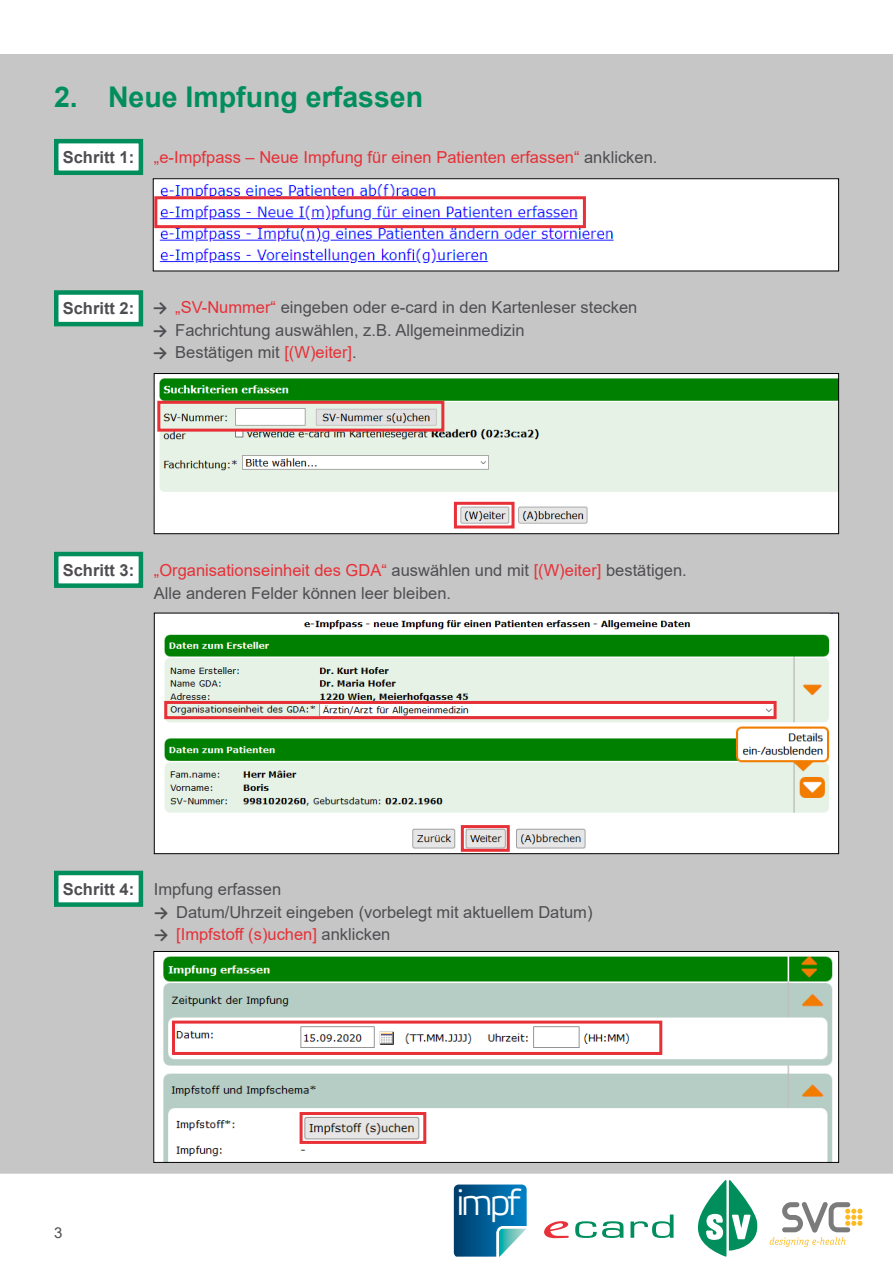
<style>
.page{position:relative;width:893px;height:1263px;background:#fff}
.page>*{position:absolute;margin:0;border:0;box-sizing:border-box;transform-origin:0 0}
.t1{font:300 37.05px "Etelka";color:#fff}
.t2{font:700 28.5px "Arial";color:#008e5d}
.t3{font:16.5px/22.5px "Arial";color:#4f4d51}
.t4{font:16.5px "Arial";color:#e73037}
.t5{font:700 16.5px "Arial";color:#4f4d51}
.t6{font:15px "Arial";color:#4f4d51}
.s1{color:#4f4d51}
.s2{font-family:"Calibri";font-weight:700}
.s3{color:#e73037}
.s4{font-family:"Calibri";font-weight:700;color:#4f4d51}
</style>
<div class="page">
<div style="left:0;top:54px;width:893px;height:1120px;background:#c6c6c6"></div>
<svg style="left:575px;top:1221px;width:48px;height:17px"></svg>
<svg style="left:630px;top:1214px;width:43px;height:24px"></svg>
<svg style="left:544px;top:1221px;width:25px;height:17px"></svg>
<svg style="left:770px;top:1202px;width:92px;height:45px"></svg>
<svg style="left:698px;top:1180px;width:59px;height:76px"></svg>
<svg style="left:454px;top:1184px;width:73px;height:72px;background:#2175a2"></svg>
<img style="left:155px;top:180px;width:682px;height:89px">
<div style="left:153px;top:178px;width:686px;height:93px;border:1px solid #000"></div>
<div style="left:154px;top:196px;width:432px;height:32px;border:3px solid #e73037"></div>
<img style="left:156px;top:375px;width:681px;height:157px">
<div style="left:154px;top:373px;width:685px;height:161px;border:1px solid #000"></div>
<div style="left:157px;top:401px;width:287px;height:31px;border:3px solid #e73037"></div>
<div style="left:454px;top:502px;width:60px;height:26px;border:3px solid #e73037"></div>
<img style="left:156px;top:615px;width:681px;height:237px">
<div style="left:154px;top:613px;width:685px;height:241px;border:1px solid #000"></div>
<img style="left:155px;top:953px;width:682px;height:208px">
<div style="left:153px;top:951px;width:686px;height:212px;border:1px solid #000"></div>
<div style="left:164px;top:701px;width:613px;height:18px;border:3px solid #e73037"></div>
<div style="left:461px;top:825px;width:49px;height:27px;border:3px solid #e73037"></div>
<div style="left:172px;top:1020px;width:490px;height:35px;border:3px solid #e73037"></div>
<div style="left:300px;top:1112px;width:126px;height:32px;border:3px solid #e73037"></div>
<div style="left:56px;top:141px;width:85px;height:32px;background:#fff"></div>
<div style="left:54px;top:139px;width:89px;height:36px;border:4px solid #008e5d"></div>
<div style="left:56px;top:292px;width:85px;height:32px;background:#fff"></div>
<div style="left:54px;top:290px;width:89px;height:36px;border:4px solid #008e5d"></div>
<div style="left:56px;top:554px;width:85px;height:32px;background:#fff"></div>
<div style="left:54px;top:552px;width:89px;height:36px;border:4px solid #008e5d"></div>
<div style="left:56px;top:873px;width:85px;height:31px;background:#fff"></div>
<div style="left:54px;top:871px;width:89px;height:36px;border:4px solid #008e5d"></div>
<h2 class="t2" style="left:54px;top:77px;width:371px">2. Neue Impfung erfassen</h2>
<p class="t4" style="left:154px;top:146px;width:505px">„e-Impfpass – Neue Impfung für einen Patienten erfassen“ <span class="s1">anklicken.</span></p>
<p class="t5" style="left:63px;top:145px;width:73px">Schritt 1:</p>
<p class="t5" style="left:63px;top:297px;width:73px">Schritt 2:</p>
<p class="t3" style="left:153px;top:296px;width:486px"><span class="s2">→</span> <span class="s3">„SV-Nummer“</span> eingeben oder e-card in den Kartenleser stecken</p>
<p class="t3" style="left:153px;top:319px;width:373px"><span class="s2">→</span> Fachrichtung auswählen, z.B. Allgemeinmedizin</p>
<p class="t3" style="left:153px;top:341px;width:205px"><span class="s2">→</span> Bestätigen mit <span class="s3">[(W)eiter]</span>.</p>
<p class="t5" style="left:63px;top:558px;width:73px">Schritt 3:</p>
<p class="t3" style="left:154px;top:559px;width:534px"><span class="s3">„Organisationseinheit des GDA“</span> auswählen und mit <span class="s3">[(W)eiter]</span> bestätigen.<br>Alle anderen Felder können leer bleiben.</p>
<p class="t5" style="left:63px;top:877px;width:73px">Schritt 4:</p>
<p class="t3" style="left:154px;top:878px;width:129px">Impfung erfassen</p>
<p class="t3" style="left:154px;top:901px;width:440px"><span class="s2">→</span> Datum/Uhrzeit eingeben (vorbelegt mit aktuellem Datum)</p>
<p class="t4" style="left:154px;top:923px;width:238px"><span class="s4">→</span> [Impfstoff (s)uchen] <span class="s1">anklicken</span></p>
<p class="t6" style="left:54px;top:1222px;width:10px">3</p>
<h1 class="t1" style="left:457px;top:1179px;width:66px">impf</h1>
</div>
